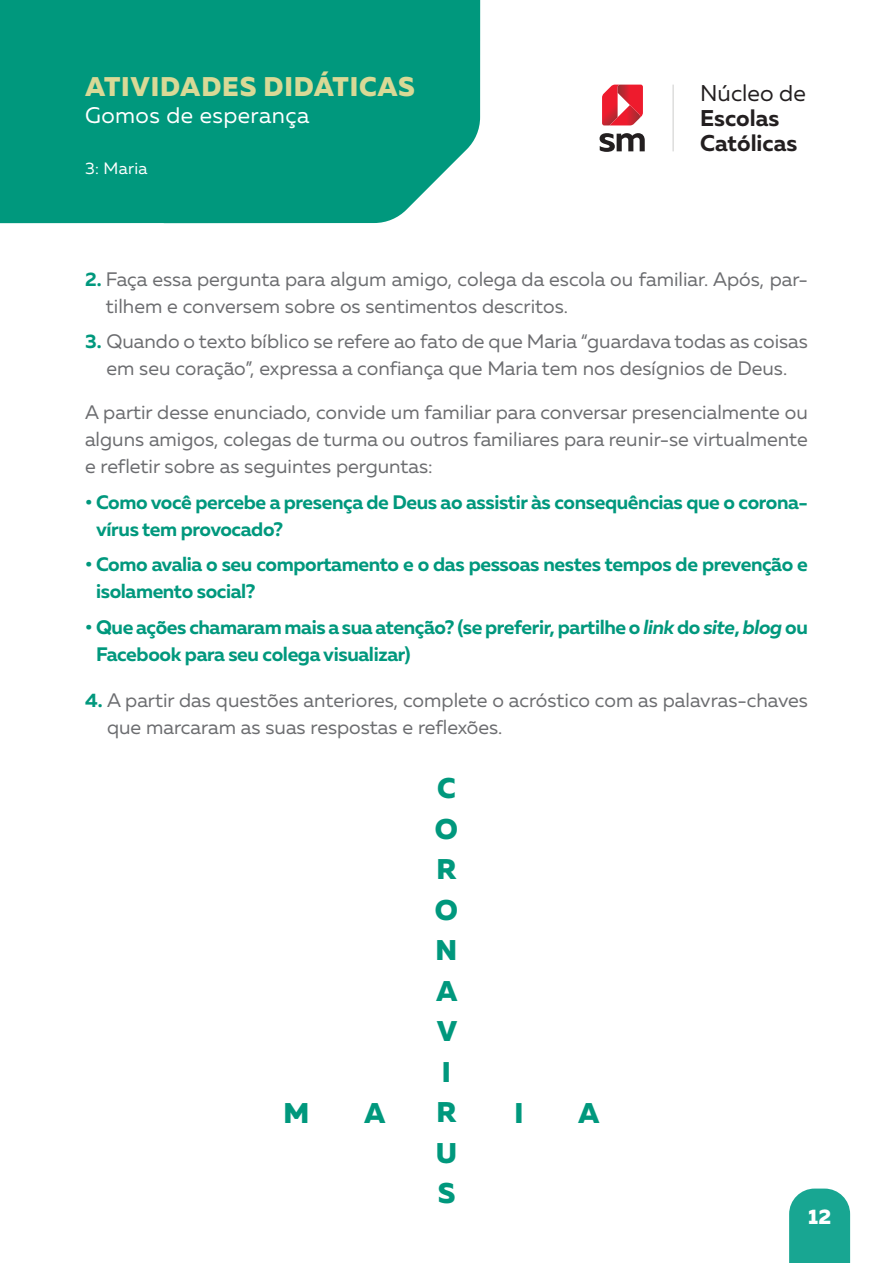
<style>
.page{position:relative;width:893px;height:1263px;background:#fff}
.page>*{position:absolute;margin:0;border:0;box-sizing:border-box;transform-origin:0 0}
.t1{font:800 28.5px/40.5px "Muller";color:#00987d}
.t2{font:800 27px "Muller";letter-spacing:.03em;color:#d9d996}
.t3{font:700 22.8px/25.3px "Muller";color:#231f20}
.t4{font:22.8px "Muller";color:#231f20}
.t5{font:22.5px "Muller";letter-spacing:.02em;color:#fff}
.t6{font:800 21px "Muller";color:#fff}
.t7{font:19.5px/27px "Muller";color:#6c6d70}
.t8{font:700 19.5px/27px "Muller";letter-spacing:-.02em;color:#00987d}
.t9{font:16.5px "Muller";letter-spacing:.02em;color:#fff}
.s1{font-weight:700;color:#00987d}
.s2{font-style:italic}
</style>
<div class="page">
<div style="left:0;top:0;width:480px;height:223px;background:#00987d"></div>
<svg style="left:789px;top:1188px;width:61px;height:75px;background:#28ac99"></svg>
<svg style="left:600px;top:133px;width:45px;height:19px"></svg>
<svg style="left:602px;top:85px;width:41px;height:40px;background:#e44350"></svg>
<hr style="left:673px;top:85px;width:1px;height:66px;background:#cccccb">
<h2 class="t2" style="left:85px;top:69px;width:331px">ATIVIDADES DIDÁTICAS</h2>
<p class="t5" style="left:85px;top:101px;width:226px">Gomos de esperança</p>
<p class="t9" style="left:85px;top:158px;width:64px">3: Maria</p>
<p class="t4" style="left:700px;top:79px;width:107px">Núcleo de</p>
<p class="t3" style="left:700px;top:105px;width:99px">Escolas<br>Católicas</p>
<p class="t7" style="left:106px;top:265px;width:704px;text-indent:-21px"><span class="s1">2.</span> Faça essa pergunta para algum amigo, colega da escola ou familiar. Após, par&shy;tilhem e conversem sobre os sentimentos descritos.</p>
<p class="t7" style="left:85px;top:327px;width:724px;text-align:center"><span class="s1">3.</span> Quando o texto bíblico se refere ao fato de que Maria “guardava todas as coisas em seu coração”, expressa a confiança que Maria tem nos desígnios de Deus.</p>
<p class="t7" style="left:85px;top:399px;width:724px;text-align:justify">A partir desse enunciado, convide um familiar para conversar presencialmente ou alguns amigos, colegas de turma ou outros familiares para reunir-se virtualmente e refletir sobre as seguintes perguntas:</p>
<p class="t8" style="left:96px;top:488px;width:713px;text-indent:-11px">• Como você percebe a presença de Deus ao assistir às consequências que o corona&shy;vírus tem provocado?</p>
<p class="t8" style="left:96px;top:551px;width:713px;text-indent:-11px">• Como avalia o seu comportamento e o das pessoas nestes tempos de prevenção e isolamento social?</p>
<p class="t8" style="left:96px;top:613px;width:713px;text-indent:-11px">• Que ações chamaram mais a sua atenção? (se preferir, partilhe o <span class="s2">link</span> do <span class="s2">site</span>, <span class="s2">blog</span> ou<br>Facebook para seu colega visualizar)</p>
<p class="t7" style="left:107px;top:686px;width:702px;text-indent:-22px"><span class="s1">4.</span> A partir das questões anteriores, complete o acróstico com as palavras-chaves que marcaram as suas respostas e reflexões.</p>
<h1 class="t1" style="left:435px;top:768px;width:25px">C<br>O<br>R<br>O<br>N<br>A<br>V<br>I<br>R<br>U<br>S</h1>
<h1 class="t1" style="left:284px;top:1092px;width:27px">M</h1>
<h1 class="t1" style="left:364px;top:1092px;width:23px">A</h1>
<h1 class="t1" style="left:515px;top:1092px;width:11px">I</h1>
<h1 class="t1" style="left:578px;top:1092px;width:23px">A</h1>
<p class="t6" style="left:808px;top:1203px;width:25px">12</p>
</div>
